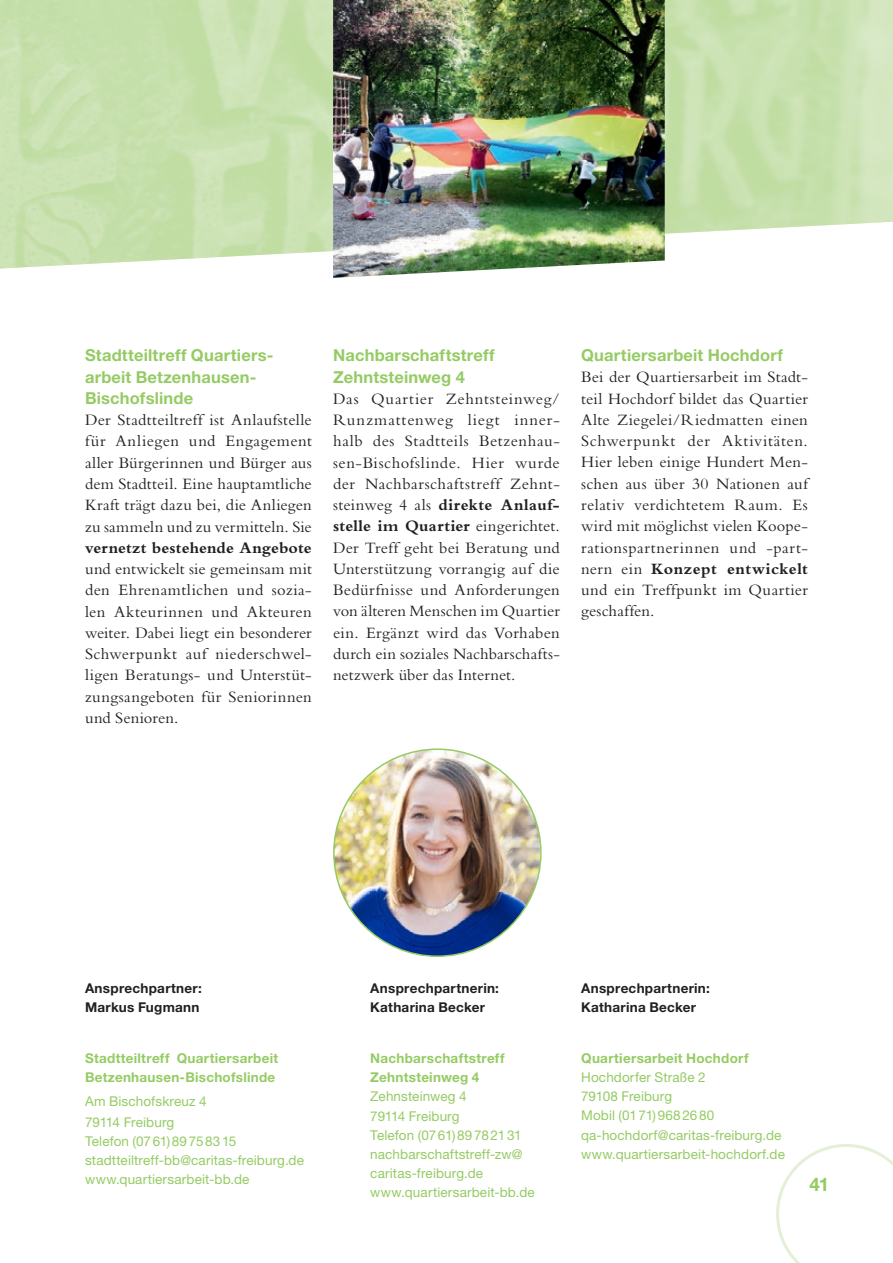
<style>
.page{position:relative;width:893px;height:1263px;background:#fff}
.page>*{position:absolute;margin:0;border:0;box-sizing:border-box;transform-origin:0 0}
.t1{font:700 18.75px "Helvetica Neue";color:#95cb64}
.t2{font:16.5px/21.3px "Bembo";letter-spacing:.02em;color:#231f20;text-align:justify}
.t3{font:700 16.5px/21.3px "Helvetica Neue";letter-spacing:.01em;color:#95cb64}
.t4{font:700 16.5px "Bembo";letter-spacing:.005em;color:#231f20}
.t5{font:13.5px/19.2px "Helvetica Neue";letter-spacing:.01em;color:#95cb64}
.t6{font:700 13.5px/19.2px "Helvetica Neue";letter-spacing:.02em;color:#95cb64}
.t7{font:700 13.5px/19.2px "Helvetica Neue";letter-spacing:.02em;color:#231f20}
.s1{font-weight:700}
</style>
<div class="page">
<svg style="left:776px;top:1144px;width:117px;height:119px"></svg>
<img style="left:334px;top:751px;width:205px;height:205px">
<img style="left:333px;top:0;width:332px;height:278px">
<p class="t3" style="left:85px;top:345px;width:188px">Stadtteiltreff Quartiers&shy;arbeit Betzenhausen-<br>Bischofslinde</p>
<p class="t2" style="left:85px;top:409px;width:228px">Der Stadtteiltreff ist Anlaufstelle für Anliegen und Engagement aller Bürgerinnen und Bürger aus dem Stadtteil. Eine hauptamtliche Kraft trägt dazu bei, die Anliegen zu sammeln und zu vermitteln. Sie</p>
<p class="t4" style="left:85px;top:538px;width:228px">vernetzt bestehende Angebote</p>
<p class="t2" style="left:85px;top:558px;width:228px">und entwickelt sie gemeinsam mit den Ehrenamtlichen und sozia&shy;len Akteurinnen und Akteuren weiter. Dabei liegt ein besonderer Schwerpunkt auf niederschwel&shy;ligen Beratungs- und Unterstüt&shy;zungsangeboten für Seniorinnen und Senioren.</p>
<p class="t3" style="left:333px;top:344px;width:163px">Nachbarschaftstreff<br>Zehntsteinweg 4</p>
<p class="t2" style="left:333px;top:388px;width:228px">Das Quartier Zehntsteinweg/ Runzmattenweg liegt inner&shy;halb des Stadtteils Betzenhau&shy;sen-Bischofslinde. Hier wurde der Nachbarschaftstreff Zehnt&shy;steinweg 4 als <span class="s1">direkte Anlauf&shy;stelle im Quartier</span> eingerichtet.<br>Der Treff geht bei Beratung und Unterstützung vorrangig auf die Bedürfnisse und Anforderungen von älteren Menschen im Quartier ein. Ergänzt wird das Vorhaben durch ein soziales Nachbarschafts&shy;netzwerk über das Internet.</p>
<p class="t3" style="left:581px;top:344px;width:203px">Quartiersarbeit Hochdorf</p>
<p class="t2" style="left:581px;top:366px;width:228px">Bei der Quartiersarbeit im Stadt&shy;teil Hochdorf bildet das Quartier Alte Ziegelei/Riedmatten einen Schwerpunkt der Aktivitäten.<br>Hier leben einige Hundert Men&shy;schen aus über 30 Nationen auf relativ verdichtetem Raum. Es wird mit möglichst vielen Koope&shy;rationspartnerinnen und -part&shy;nern ein <span class="s1">Konzept entwickelt </span>und ein Treffpunkt im Quartier geschaffen.</p>
<p class="t7" style="left:85px;top:978px;width:118px">Ansprechpartner:<br>Markus Fugmann</p>
<p class="t7" style="left:370px;top:978px;width:130px">Ansprechpartnerin:<br>Katharina Becker</p>
<p class="t7" style="left:581px;top:978px;width:130px">Ansprechpartnerin:<br>Katharina Becker</p>
<p class="t6" style="left:85px;top:1048px;width:195px">Stadtteiltreff Quartiersarbeit<br>Betzenhausen-Bischofslinde</p>
<p class="t5" style="left:85px;top:1090px;width:123px;line-height:21.3px">Am Bischofskreuz 4<br>79114 Freiburg</p>
<p class="t5" style="left:85px;top:1131px;width:220px">Telefon (0761)89758315 stadtteiltreff-bb@caritas-freiburg.de www.quartiersarbeit-bb.de</p>
<p class="t6" style="left:581px;top:1048px;width:169px">Quartiersarbeit Hochdorf</p>
<p class="t5" style="left:581px;top:1067px;width:205px">Hochdorfer Straße 2<br>79108 Freiburg<br>Mobil (0171)9682680 qa-hochdorf@caritas-freiburg.de www.quartiersarbeit-hochdorf.de</p>
<p class="t6" style="left:370px;top:1048px;width:136px">Nachbarschaftstreff<br>Zehntsteinweg 4</p>
<p class="t5" style="left:370px;top:1087px;width:166px">Zehnsteinweg 4<br>79114 Freiburg<br>Telefon (0761)89782131 nachbarschaftstreff-zw@ caritas-freiburg.de www.quartiersarbeit-bb.de</p>
<p class="t1" style="left:809px;top:1172px;width:21px">41</p>
</div>
